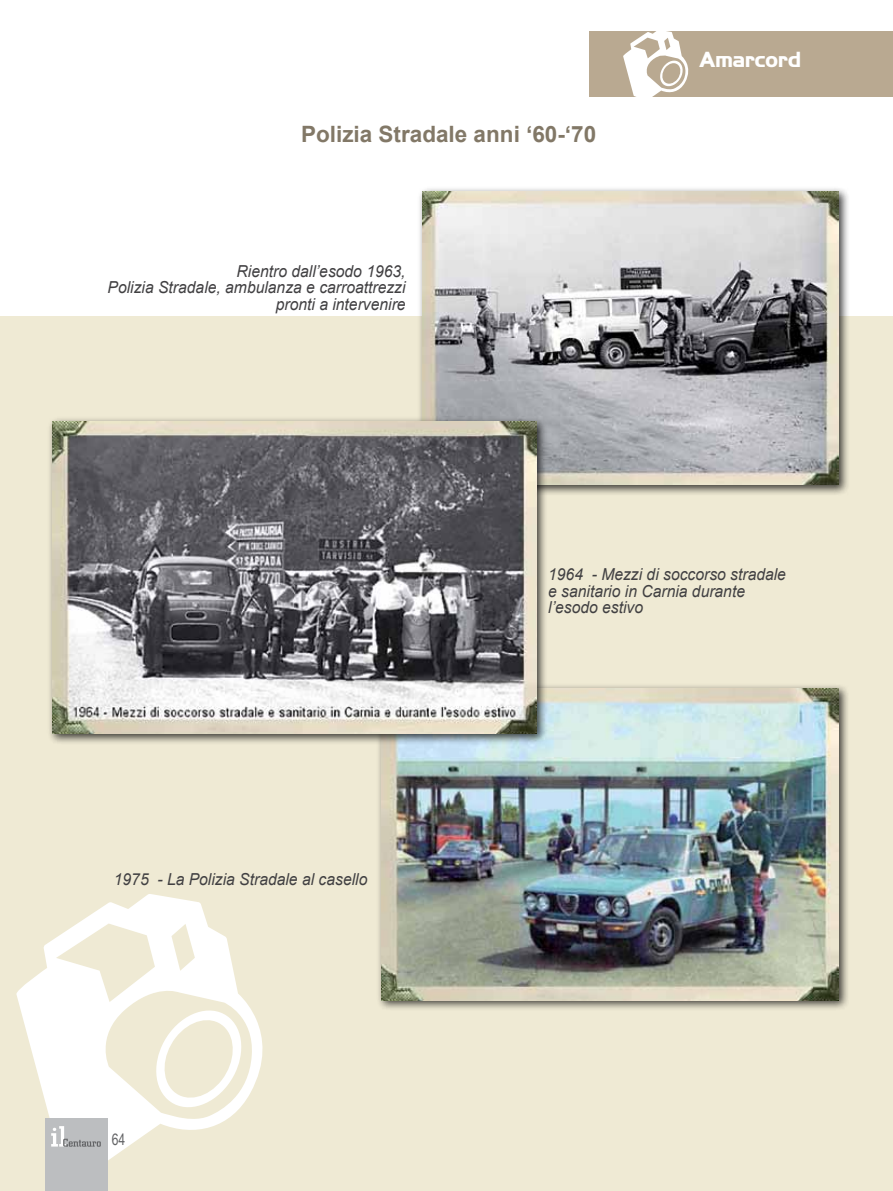
<style>
.page{position:relative;width:893px;height:1191px;background:#fff}
.page>*{position:absolute;margin:0;border:0;box-sizing:border-box;transform-origin:0 0}
.t1{font:700 22.5px "Arial";color:#827867}
.t2{font:700 19.5px "Highland Gothic FLF";color:#fff}
.t3{font:italic 16.5px/16.5px "Arial";color:#414042;text-align:right;scale:.95 1}
.t4{font:15.75px "Arial Narrow";color:#636466;scale:.95 1}
</style>
<div class="page">
<div style="left:0;top:316px;width:893px;height:875px;background:#efead4"></div>
<svg style="left:16px;top:894px;width:247px;height:266px"></svg>
<svg style="left:56px;top:923px;width:199px;height:197px"></svg>
<div style="left:589px;top:31px;width:304px;height:65px;background:#b9a991"></div>
<svg style="left:623px;top:31px;width:66px;height:66px"></svg>
<div style="left:45px;top:1119px;width:63px;height:72px;background:#bcbec0"></div>
<svg style="left:51px;top:1126px;width:50px;height:20px"></svg>
<div style="left:417px;top:187px;width:433px;height:309px;background:#000;opacity:.75"></div>
<img style="left:422px;top:192px;width:417px;height:293px">
<div style="left:376px;top:683px;width:474px;height:328px;background:#000;opacity:.75"></div>
<img style="left:381px;top:688px;width:458px;height:312px">
<div style="left:47px;top:416px;width:501px;height:329px;background:#000;opacity:.75"></div>
<img style="left:52px;top:421px;width:485px;height:313px">
<h1 class="t1" style="left:301px;top:119px;width:297px">Polizia Stradale anni ‘60-‘70</h1>
<p class="t3" style="left:108px;top:263px;width:315px">Rientro dall’esodo 1963,<br>Polizia Stradale, ambulanza e carroattrezzi pronti a intervenire</p>
<p class="t2" style="left:699px;top:45px;width:103px">Amarcord</p>
<p class="t3" style="left:114px;top:871px;width:268px">1975 - La Polizia Stradale al casello</p>
<p class="t4" style="left:112px;top:1128px;width:16px">64</p>
<p class="t3" style="left:548px;top:566px;width:252px;text-align:left">1964 - Mezzi di soccorso stradale e sanitario in Carnia durante l’esodo estivo</p>
</div>
